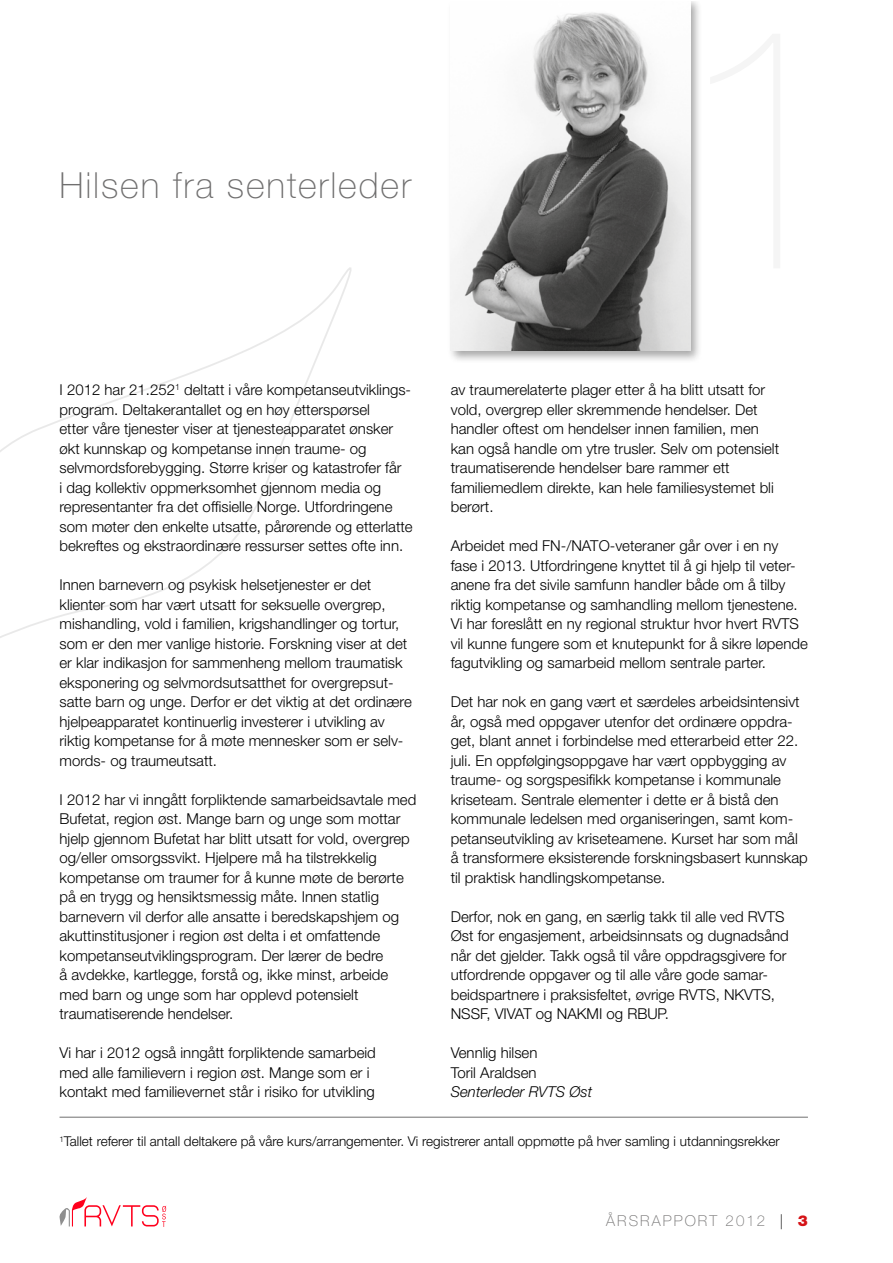
<style>
.page{position:relative;width:893px;height:1263px;background:#fff}
.page>*{position:absolute;margin:0;border:0;box-sizing:border-box;transform-origin:0 0}
.t1{font:100 36px "Helvetica Neue";letter-spacing:.05em;color:#706f6f}
.t2{font:300 15px/19.5px "Helvetica Neue";color:#000}
.t3{font:italic 300 15px "Helvetica Neue";color:#000}
.t4{font:100 15px "Helvetica Neue";letter-spacing:.14em;color:#706f6f}
.t5{font:300 13.5px "Helvetica Neue";color:#000}
.s1{color:#000}
.s2{font-weight:900;color:#d51317}
</style>
<div class="page">
<svg style="left:59px;top:1197px;width:107px;height:30px"></svg>
<svg style="left:0;top:267px;width:360px;height:851px"></svg>
<div style="left:447px;top:1px;width:256px;height:362px;background:#000;opacity:.35"></div>
<img style="left:451px;top:1px;width:239px;height:350px">
<hr style="left:60px;top:1117px;width:748px;height:1px;background:#706f6f">
<h1 class="t1" style="left:60px;top:165px;width:353px">Hilsen fra senterleder</h1>
<p class="t2" style="left:60px;top:380px;width:355px">I 2012 har 21.252<sup>1</sup> deltatt i våre kompetanseutviklings&shy;program. Deltakerantallet og en høy etterspørsel<br>etter våre tjenester viser at tjenesteapparatet ønsker økt kunnskap og kompetanse innen traume- og selvmordsforebygging. Større kriser og katastrofer får<br>i dag kollektiv oppmerksomhet gjennom media og representanter fra det offisielle Norge. Utfordringene som møter den enkelte utsatte, pårørende og etterlatte bekreftes og ekstraordinære ressurser settes ofte inn.</p>
<p class="t2" style="left:60px;top:575px;width:354px">Innen barnevern og psykisk helsetjenester er det klienter som har vært utsatt for seksuelle overgrep, mishandling, vold i familien, krigshandlinger og tortur, som er den mer vanlige historie. Forskning viser at det er klar indikasjon for sammenheng mellom traumatisk eksponering og selvmordsutsatthet for overgrepsut&shy;satte barn og unge. Derfor er det viktig at det ordinære hjelpeapparatet kontinuerlig investerer i utvikling av riktig kompetanse for å møte mennesker som er selv&shy;mords- og traumeutsatt.</p>
<p class="t2" style="left:60px;top:789px;width:358px">I 2012 har vi inngått forpliktende samarbeidsavtale med Bufetat, region øst. Mange barn og unge som mottar hjelp gjennom Bufetat har blitt utsatt for vold, overgrep og/eller omsorgssvikt. Hjelpere må ha tilstrekkelig kompetanse om traumer for å kunne møte de berørte på en trygg og hensiktsmessig måte. Innen statlig barnevern vil derfor alle ansatte i beredskapshjem og akuttinstitusjoner i region øst delta i et omfattende kompetanseutviklingsprogram. Der lærer de bedre<br>å avdekke, kartlegge, forstå og, ikke minst, arbeide med barn og unge som har opplevd potensielt traumatiserende hendelser.</p>
<p class="t2" style="left:60px;top:1043px;width:318px">Vi har i 2012 også inngått forpliktende samarbeid med alle familievern i region øst. Mange som er i kontakt med familievernet står i risiko for utvikling</p>
<p class="t2" style="left:451px;top:380px;width:330px">av traumerelaterte plager etter å ha blitt utsatt for vold, overgrep eller skremmende hendelser. Det handler oftest om hendelser innen familien, men kan også handle om ytre trusler. Selv om potensielt traumatiserende hendelser bare rammer ett familiemedlem direkte, kan hele familiesystemet bli berørt.</p>
<p class="t2" style="left:451px;top:536px;width:359px">Arbeidet med FN-/NATO-veteraner går over i en ny fase i 2013. Utfordringene knyttet til å gi hjelp til veter&shy;anene fra det sivile samfunn handler både om å tilby riktig kompetanse og samhandling mellom tjenestene.<br>Vi har foreslått en ny regional struktur hvor hvert RVTS vil kunne fungere som et knutepunkt for å sikre løpende fagutvikling og samarbeid mellom sentrale parter.</p>
<p class="t2" style="left:451px;top:692px;width:358px">Det har nok en gang vært et særdeles arbeidsintensivt år, også med oppgaver utenfor det ordinære oppdra&shy;get, blant annet i forbindelse med etterarbeid etter 22. juli. En oppfølgingsoppgave har vært oppbygging av traume- og sorgspesifikk kompetanse i kommunale kriseteam. Sentrale elementer i dette er å bistå den kommunale ledelsen med organiseringen, samt kom&shy;petanseutvikling av kriseteamene. Kurset har som mål å transformere eksisterende forskningsbasert kunnskap til praktisk handlingskompetanse.</p>
<p class="t2" style="left:451px;top:906px;width:340px">Derfor, nok en gang, en særlig takk til alle ved RVTS Øst for engasjement, arbeidsinnsats og dugnadsånd når det gjelder. Takk også til våre oppdragsgivere for utfordrende oppgaver og til alle våre gode samar&shy;beidspartnere i praksisfeltet, øvrige RVTS, NKVTS, NSSF, VIVAT og NAKMI og RBUP.</p>
<p class="t2" style="left:451px;top:1043px;width:88px">Vennlig hilsen<br>Toril Araldsen</p>
<p class="t3" style="left:451px;top:1083px;width:143px">Senterleder RVTS Øst</p>
<p class="t5" style="left:60px;top:1133px;width:722px"><sup>1</sup>Tallet referer til antall deltakere på våre kurs/arrangementer. Vi registrerer antall oppmøtte på hver samling i utdanningsrekker</p>
<p class="t4" style="left:606px;top:1212px;width:203px">ÅRSRAPPORT 2012 <span class="s1">|</span> <span class="s2">3</span></p>
</div>
